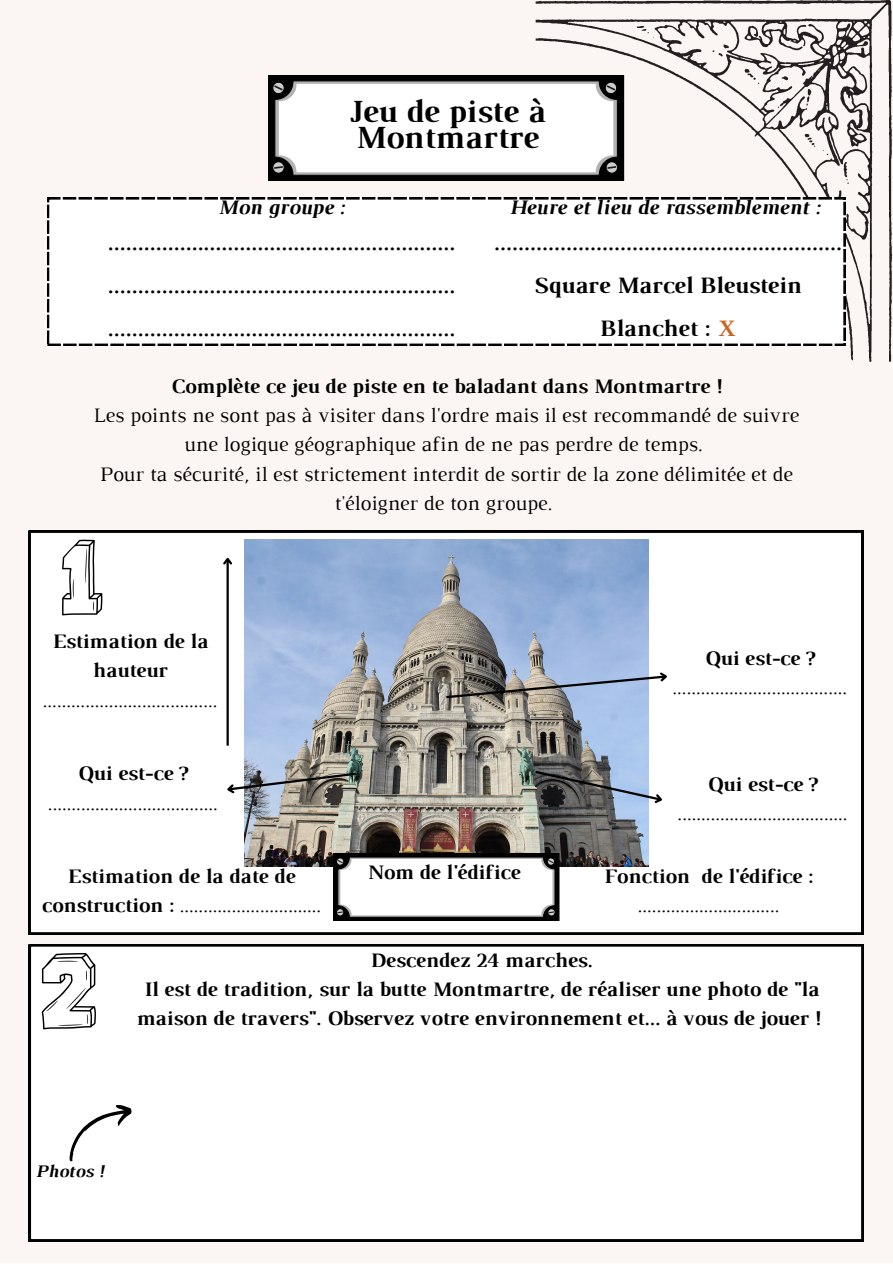
<style>
.page{position:relative;width:893px;height:1264px;background:#fff}
.page>*{position:absolute;margin:0;border:0;box-sizing:border-box;transform-origin:0 0}
.t1{font:700 33px/25.8px "Luthier";color:#000}
.t2{font:700 24px/42.8px "Luthier";color:#000;text-align:center}
.t3{font:21px/29.2px "Luthier";color:#000;text-align:center}
.t4{font:700 21px/29.2px "Luthier";color:#000;text-align:center}
.t5{font:italic 700 21px "Luthier";color:#000}
.t6{font:italic 700 18px "Luthier";color:#000}
.s1{color:#c9641d}
.s2{font-weight:700}
.s3{font-weight:400}
</style>
<div class="page">
<div style="left:0;top:0;width:892px;height:1262px;background:#fbf6f3"></div>
<svg style="left:535px;top:0;width:357px;height:362px"></svg>
<svg style="left:843px;top:162px;width:5px;height:22px"></svg>
<svg style="left:712px;top:44px;width:17px;height:12px"></svg>
<svg style="left:744px;top:69px;width:15px;height:15px"></svg>
<svg style="left:804px;top:134px;width:11px;height:13px"></svg>
<svg style="left:822px;top:150px;width:6px;height:5px"></svg>
<svg style="left:781px;top:76px;width:7px;height:4px"></svg>
<svg style="left:636px;top:26px;width:18px;height:12px"></svg>
<svg style="left:806px;top:89px;width:5px;height:17px"></svg>
<div style="left:268px;top:75px;width:355px;height:106px;background:#000"></div>
<div style="left:605px;top:161px;width:13px;height:13px;border:1px solid #000;border-radius:5px"></div>
<svg style="left:272px;top:81px;width:345px;height:95px;background:#ececec"></svg>
<div style="left:47px;top:197px;width:798px;height:149px;background:#fff"></div>
<div style="left:29px;top:530px;width:834px;height:404px;background:#fff"></div>
<img style="left:244px;top:539px;width:404px;height:327px">
<svg style="left:62px;top:539px;width:40px;height:76px"></svg>
<div style="left:334px;top:853px;width:225px;height:67px;background:#000"></div>
<svg style="left:337px;top:857px;width:218px;height:60px;background:#eee"></svg>
<svg style="left:444px;top:669px;width:226px;height:30px;background:#959da8"></svg>
<svg style="left:533px;top:769px;width:133px;height:37px;background:#7a818a"></svg>
<img style="left:224px;top:771px;width:134px;height:25px">
<hr style="left:226px;top:559px;width:3px;height:186px;background:#000">
<svg style="left:221px;top:555px;width:13px;height:11px"></svg>
<div style="left:29px;top:944px;width:834px;height:297px;background:#fff"></div>
<svg style="left:42px;top:953px;width:55px;height:76px"></svg>
<svg style="left:58px;top:1097px;width:78px;height:65px"></svg>
<p class="t1" style="left:348px;top:101px;width:198px">Jeu de piste à<br>Montmartre</p>
<p class="t5" style="left:217px;top:200px;width:128px">Mon groupe :</p>
<p class="t2" style="left:107px;top:223px;width:349px">..........................................................</p>
<p class="t2" style="left:107px;top:266px;width:349px">..........................................................</p>
<p class="t2" style="left:107px;top:308px;width:349px">..........................................................</p>
<p class="t5" style="left:508px;top:200px;width:312px">Heure et lieu de rassemblement :</p>
<p class="t2" style="left:493px;top:223px;width:349px">..........................................................</p>
<p class="t2" style="left:533px;top:266px;width:269px">Square Marcel Bleustein<br>Blanchet : <span class="s1">X</span></p>
<p class="t4" style="left:171px;top:373px;width:552px">Complète ce jeu de piste en te baladant dans Montmartre !</p>
<p class="t3" style="left:93px;top:402px;width:707px">Les points ne sont pas à visiter dans l'ordre mais il est recommandé de suivre une logique géographique afin de ne pas perdre de temps.</p>
<p class="t3" style="left:100px;top:461px;width:694px">Pour ta sécurité, il est strictement interdit de sortir de la zone délimitée et de t'éloigner de ton groupe.</p>
<p class="t3" style="left:42px;top:628px;width:176px"><span class="s2">Estimation de la hauteur </span>.....................................</p>
<p class="t4" style="left:78px;top:760px;width:111px">Qui est-ce ?</p>
<p class="t3" style="left:48px;top:789px;width:171px">....................................</p>
<p class="t4" style="left:704px;top:645px;width:111px">Qui est-ce ?</p>
<p class="t3" style="left:672px;top:674px;width:176px">.....................................</p>
<p class="t4" style="left:707px;top:770px;width:111px">Qui est-ce ?</p>
<p class="t3" style="left:677px;top:800px;width:171px">....................................</p>
<p class="t4" style="left:367px;top:859px;width:154px">Nom de l'édifice</p>
<p class="t4" style="left:41px;top:863px;width:281px">Estimation de la date de construction : <span class="s3">..............................</span></p>
<p class="t3" style="left:604px;top:863px;width:210px"><span class="s2">Fonction de l'édifice : </span>..............................</p>
<p class="t4" style="left:370px;top:946px;width:223px">Descendez 24 marches.</p>
<p class="t4" style="left:136px;top:976px;width:686px">Il est de tradition, sur la butte Montmartre, de réaliser une photo de "la maison de travers". Observez votre environnement et... à vous de jouer !</p>
<p class="t6" style="left:35px;top:1164px;width:70px">Photos !</p>
</div>
